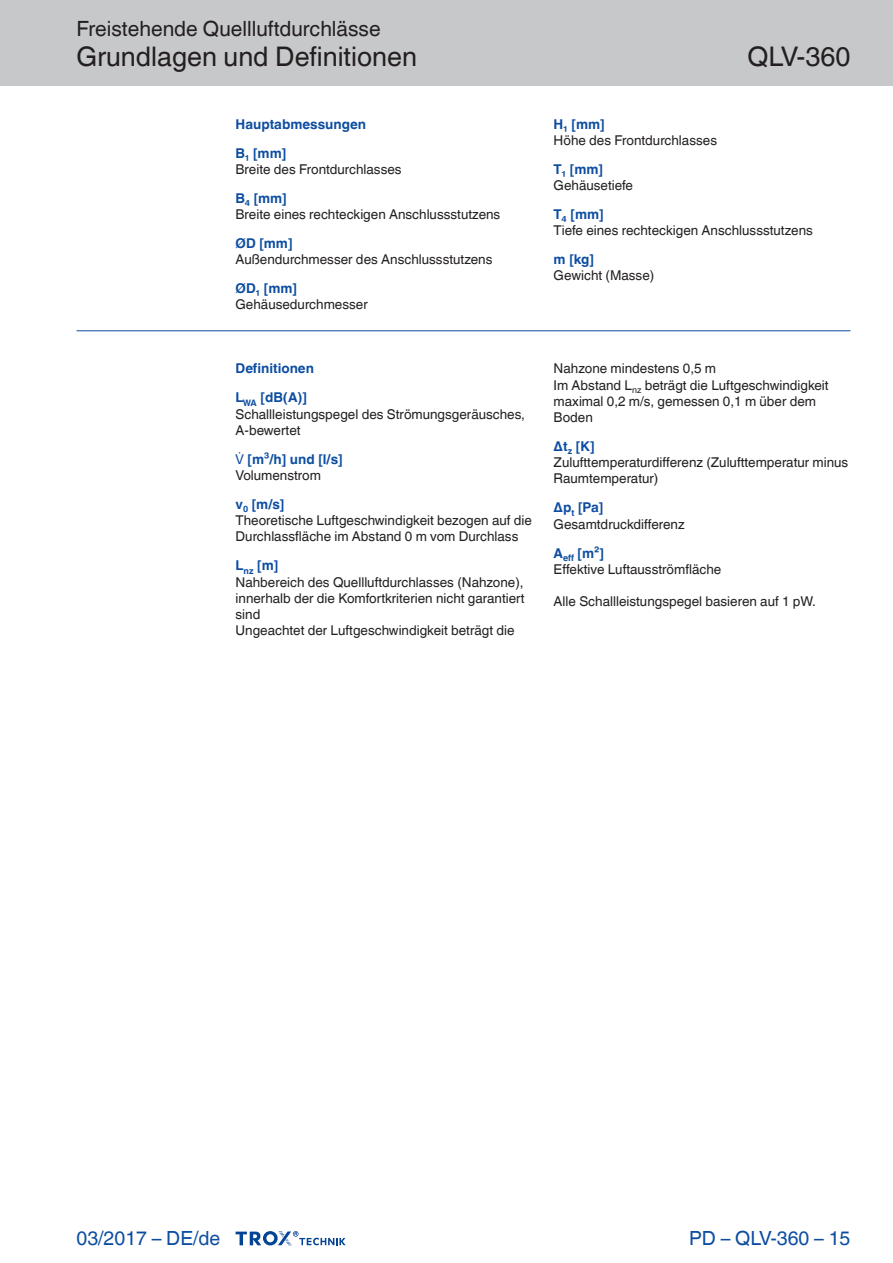
<style>
.page{position:relative;width:893px;height:1263px;background:#fff}
.page>*{position:absolute;margin:0;border:0;box-sizing:border-box;transform-origin:0 0}
.Navigation_2{font:27px "TROX Helvetica";color:#231f20}
.Navigation_3{font:27px "TROX Helvetica";color:#231f20}
.Navigation_1{font:21px "TROX Helvetica";color:#231f20}
.country{font:19.5px "TROX Helvetica";color:#0d4da1}
.pagina_li-re{font:19.5px "TROX Helvetica";color:#0d4da1}
.descr_txt_section_pa{font:13.5px/16.2px "TROX Helvetica";color:#231f20}
.descr_txt_section_ti{font:700 13.5px "TROX Helvetica";color:#0d4da1}
</style>
<div class="page">
<div style="left:0;top:0;width:893px;height:85px;background:#c7c8ca"></div>
<svg style="left:236px;top:1231px;width:110px;height:15px"></svg>
<hr style="left:77px;top:330px;width:773px;height:1px;background:#0d4da1">
<p class="Navigation_1" style="left:77px;top:17px;width:306px">Freistehende Quellluftdurchlässe</p>
<p class="Navigation_2" style="left:77px;top:41px;width:342px">Grundlagen und Definitionen</p>
<p class="descr_txt_section_ti" style="left:236px;top:116px;width:132px">Hauptabmessungen</p>
<p class="descr_txt_section_ti" style="left:236px;top:145px;width:52px">B₁ [mm]</p>
<p class="descr_txt_section_pa" style="left:236px;top:161px;width:168px">Breite des Frontdurchlasses</p>
<p class="descr_txt_section_ti" style="left:236px;top:190px;width:53px">B₄ [mm]</p>
<p class="descr_txt_section_pa" style="left:236px;top:206px;width:266px">Breite eines rechteckigen Anschlussstutzens</p>
<p class="descr_txt_section_ti" style="left:236px;top:235px;width:58px">ØD [mm]</p>
<p class="descr_txt_section_pa" style="left:236px;top:251px;width:258px">Außendurchmesser des Anschlussstutzens</p>
<p class="descr_txt_section_ti" style="left:236px;top:281px;width:63px">ØD₁ [mm]</p>
<p class="descr_txt_section_pa" style="left:236px;top:297px;width:134px">Gehäusedurchmesser</p>
<p class="descr_txt_section_ti" style="left:236px;top:361px;width:80px">Definitionen</p>
<p class="descr_txt_section_ti" style="left:236px;top:390px;width:73px">L<sub>WA</sub> [dB(A)]</p>
<p class="descr_txt_section_pa" style="left:236px;top:406px;width:291px">Schallleistungspegel des Strömungsgeräusches,<br>A-bewertet</p>
<p class="descr_txt_section_ti" style="left:248px;top:451px;width:97px">[m³/h] und [l/s]</p>
<p class="descr_txt_section_pa" style="left:236px;top:467px;width:87px">Volumenstrom</p>
<p class="descr_txt_section_ti" style="left:236px;top:496px;width:50px">v<sub>0</sub> [m/s]</p>
<p class="descr_txt_section_pa" style="left:236px;top:512px;width:298px">Theoretische Luftgeschwindigkeit bezogen auf die<br>Durchlassfläche im Abstand 0 m vom Durchlass</p>
<p class="descr_txt_section_ti" style="left:236px;top:558px;width:44px">L<sub>nz</sub> [m]</p>
<p class="descr_txt_section_pa" style="left:236px;top:574px;width:290px;text-align:justify">Nahbereich des Quellluftdurchlasses (Nahzone), innerhalb der die Komfortkriterien nicht garantiert sind</p>
<p class="descr_txt_section_pa" style="left:236px;top:622px;width:281px">Ungeachtet der Luftgeschwindigkeit beträgt die</p>
<p class="Navigation_3" style="left:748px;top:41px;width:104px">QLV-360</p>
<p class="descr_txt_section_ti" style="left:554px;top:116px;width:52px">H₁ [mm]</p>
<p class="descr_txt_section_pa" style="left:554px;top:132px;width:165px">Höhe des Frontdurchlasses</p>
<p class="descr_txt_section_ti" style="left:554px;top:161px;width:51px">T₁ [mm]</p>
<p class="descr_txt_section_pa" style="left:554px;top:177px;width:81px">Gehäusetiefe</p>
<p class="descr_txt_section_ti" style="left:554px;top:207px;width:51px">T₄ [mm]</p>
<p class="descr_txt_section_pa" style="left:554px;top:222px;width:261px">Tiefe eines rechteckigen Anschlussstutzens</p>
<p class="descr_txt_section_ti" style="left:554px;top:252px;width:42px">m [kg]</p>
<p class="descr_txt_section_pa" style="left:554px;top:268px;width:102px">Gewicht (Masse)</p>
<p class="descr_txt_section_pa" style="left:554px;top:361px;width:164px">Nahzone mindestens 0,5 m</p>
<p class="descr_txt_section_pa" style="left:554px;top:377px;width:277px">Im Abstand L<sub>nz</sub> beträgt die Luftgeschwindigkeit maximal 0,2 m/s, gemessen 0,1 m über dem<br>Boden</p>
<p class="descr_txt_section_ti" style="left:554px;top:438px;width:42px">Δt<sub>z</sub> [K]</p>
<p class="descr_txt_section_pa" style="left:554px;top:454px;width:296px">Zulufttemperaturdifferenz (Zulufttemperatur minus<br>Raumtemperatur)</p>
<p class="descr_txt_section_ti" style="left:554px;top:500px;width:51px">Δp<sub>t</sub> [Pa]</p>
<p class="descr_txt_section_pa" style="left:554px;top:516px;width:133px">Gesamtdruckdifferenz</p>
<p class="descr_txt_section_ti" style="left:554px;top:545px;width:52px">A<sub>eff</sub> [m²]</p>
<p class="descr_txt_section_pa" style="left:554px;top:561px;width:169px">Effektive Luftausströmfläche</p>
<p class="descr_txt_section_pa" style="left:554px;top:593px;width:264px">Alle Schallleistungspegel basieren auf 1 pW.</p>
<p class="country" style="left:77px;top:1227px;width:145px">03/2017 – DE/de</p>
<p class="pagina_li-re" style="left:689px;top:1227px;width:163px">PD – QLV-360 – 15</p>
</div>
